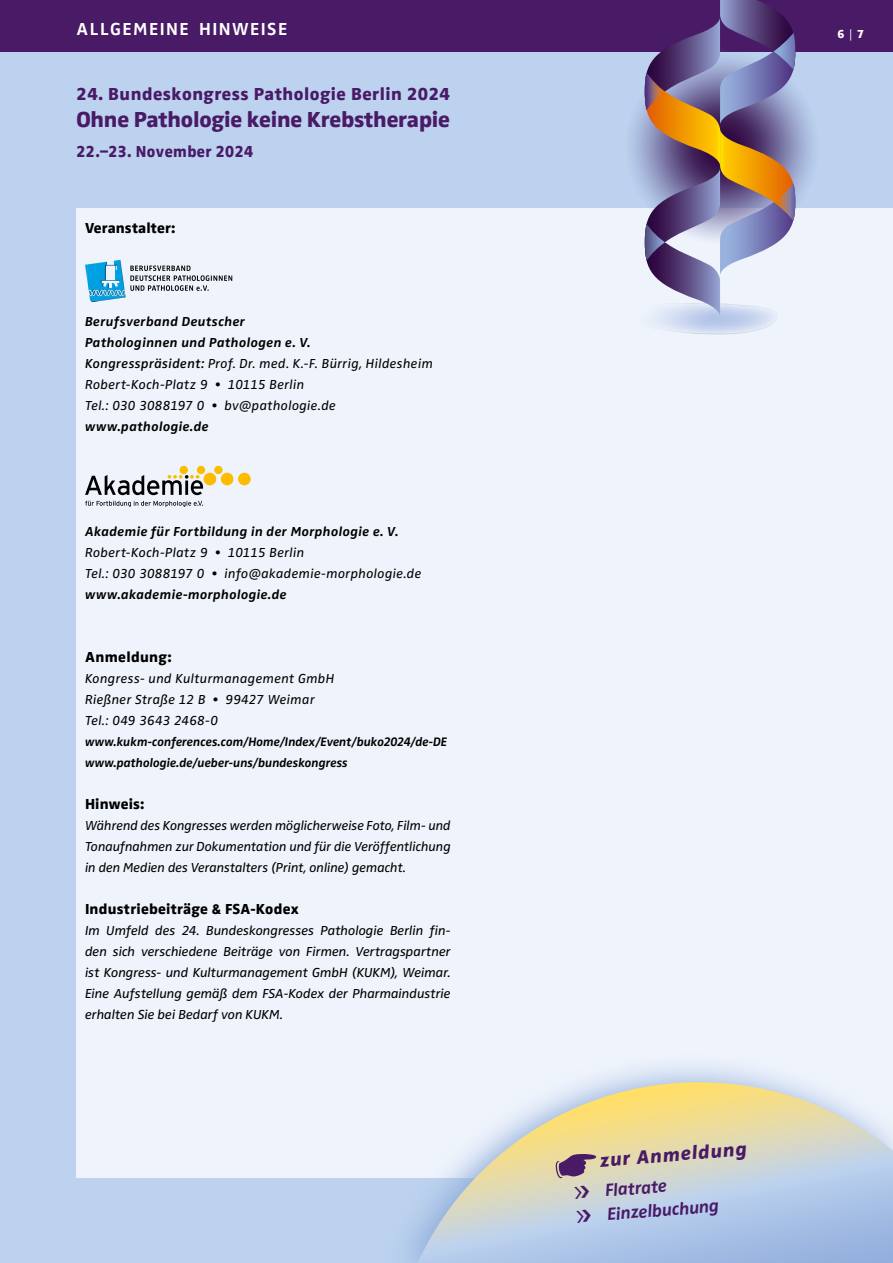
<style>
.page{position:relative;width:893px;height:1263px;background:#bcd2ee}
.page>*{position:absolute;margin:0;border:0;box-sizing:border-box;transform-origin:0 0}
.t1{font:800 22.5px "Zwo Pro";letter-spacing:-.01em;color:#491a66}
.t2{font:italic 800 19.5px "Zwo Pro";color:#491a66}
.t3{font:800 18px "Zwo Pro";letter-spacing:.03em;color:#491a66}
.t4{font:italic 700 18px "Zwo Pro";color:#491a66}
.t5{font:700 18px "Zwo Pro";letter-spacing:.08em;color:#fff}
.t6{font:800 16.5px "Zwo Pro";letter-spacing:.025em;color:#491a66;scale:.95 1}
.t7{font:800 15px "Zwo Pro";letter-spacing:.015em;color:#000}
.t8{font:italic 13.5px/21px "Zwo Pro";letter-spacing:.015em;color:#000;text-align:justify}
.t9{font:italic 700 13.5px "Zwo Pro";letter-spacing:.03em;color:#000}
.t10{font:italic 700 12.75px "Zwo Pro";color:#000}
.t11{font:800 12px "Zwo Pro";color:#fff}
.s1{font-weight:600}
.s2{font-family:"Calibri";font-weight:700}
.s3{font-weight:600;font-style:normal}
.s4{font-weight:900;font-style:normal}
</style>
<div class="page">
<div style="left:77px;top:208px;width:816px;height:970px;background:#eff4fc"></div>
<div style="left:0;top:0;width:893px;height:51px;background:#491a66"></div>
<svg style="left:130px;top:265px;width:102px;height:26px"></svg>
<img style="left:89px;top:293px;width:37px;height:8px">
<svg style="left:91px;top:293px;width:19px;height:9px"></svg>
<img style="left:85px;top:264px;width:3px;height:21px">
<img style="left:88px;top:260px;width:37px;height:33px">
<svg style="left:85px;top:501px;width:118px;height:6px"></svg>
<div style="left:180px;top:466px;width:7px;height:8px;background:#fcbd00;border-radius:50%"></div>
<div style="left:180px;top:466px;width:7px;height:8px;border:1px solid #fcbd00;border-radius:50%"></div>
<div style="left:197px;top:466px;width:8px;height:8px;background:#fcbd00;border-radius:50%"></div>
<div style="left:197px;top:466px;width:8px;height:8px;border:1px solid #fcbd00;border-radius:50%"></div>
<div style="left:215px;top:466px;width:7px;height:8px;background:#fcbd00;border-radius:50%"></div>
<div style="left:215px;top:466px;width:7px;height:8px;border:1px solid #fcbd00;border-radius:50%"></div>
<div style="left:204px;top:473px;width:12px;height:12px;background:#fcbd00;border-radius:50%"></div>
<div style="left:221px;top:473px;width:12px;height:12px;background:#fcbd00;border-radius:50%"></div>
<div style="left:238px;top:473px;width:13px;height:12px;background:#fcbd00;border-radius:50%"></div>
<svg style="left:85px;top:475px;width:118px;height:20px"></svg>
<svg style="left:408px;top:1064px;width:386px;height:199px"></svg>
<svg style="left:418px;top:1082px;width:475px;height:181px"></svg>
<svg style="left:556px;top:1154px;width:40px;height:24px"></svg>
<svg style="left:625px;top:50px;width:195px;height:194px"></svg>
<svg style="left:605px;top:0;width:190px;height:335px"></svg>
<p class="t5" style="left:77px;top:15px;width:212px">ALLGEMEINE HINWEISE</p>
<p class="t3" style="left:77px;top:80px;width:375px">24. Bundeskongress Pathologie Berlin 2024</p>
<p class="t1" style="left:77px;top:102px;width:375px">Ohne Pathologie keine Krebstherapie</p>
<p class="t6" style="left:77px;top:139px;width:187px">22.–23. November 2024</p>
<p class="t7" style="left:85px;top:216px;width:92px">Veranstalter:</p>
<p class="t9" style="left:85px;top:311px;width:161px">Berufsverband Deutscher</p>
<p class="t9" style="left:85px;top:332px;width:227px">Pathologinnen und Pathologen e. V.</p>
<p class="t8" style="left:85px;top:352px;width:349px"><span class="s1">Kongresspräsident:</span> Prof. Dr. med. K.-F. Bürrig, Hildesheim</p>
<p class="t8" style="left:85px;top:373px;width:221px">Robert-Koch-Platz 9 • 10115 Berlin</p>
<p class="t8" style="left:85px;top:394px;width:252px">Tel.: 030 3088197 0 • bv@pathologie.de</p>
<p class="t9" style="left:85px;top:416px;width:125px">www.pathologie.de</p>
<p class="t9" style="left:85px;top:521px;width:315px">Akademie für Fortbildung in der Morphologie e. V.</p>
<p class="t8" style="left:85px;top:541px;width:221px">Robert-Koch-Platz 9 • 10115 Berlin</p>
<p class="t8" style="left:85px;top:562px;width:338px">Tel.: 030 3088197 0 • info@akademie-morphologie.de</p>
<p class="t9" style="left:85px;top:584px;width:203px">www.akademie-morphologie.de</p>
<p class="t7" style="left:85px;top:645px;width:88px">Anmeldung:</p>
<p class="t8" style="left:85px;top:667px;width:251px">Kongress- und Kulturmanagement GmbH</p>
<p class="t8" style="left:85px;top:688px;width:231px">Rießner Straße 12 B • 99427 Weimar</p>
<p class="t8" style="left:85px;top:709px;width:135px">Tel.: 049 3643 2468-0</p>
<p class="t10" style="left:85px;top:732px;width:364px">www.kukm-conferences.com/Home/Index/Event/buko2024/de-DE</p>
<p class="t10" style="left:85px;top:753px;width:264px">www.pathologie.de/ueber-uns/bundeskongress</p>
<p class="t7" style="left:85px;top:792px;width:61px">Hinweis:</p>
<p class="t8" style="left:85px;top:814px;width:367px">Während des Kongresses werden möglicherweise Foto, Film- und Tonaufnahmen zur Dokumentation und für die Veröffentlichung in den Medien des Veranstalters (Print, online) gemacht.</p>
<p class="t7" style="left:85px;top:897px;width:215px">Industriebeiträge &amp; FSA-Kodex</p>
<p class="t8" style="left:85px;top:919px;width:367px">Im Umfeld des 24. Bundeskongresses Pathologie Berlin fin&shy;den sich verschiedene Beiträge von Firmen. Vertragspartner ist Kongress- und Kulturmanagement GmbH (KUKM), Weimar.<br>Eine Aufstellung gemäß dem FSA-Kodex der Pharmaindustrie erhalten Sie bei Bedarf von KUKM.</p>
<p class="t11" style="left:837px;top:25px;width:28px">6 <span class="s2">│</span> 7</p>
<p class="t2" style="left:599px;top:1144px;width:149px;rotate:-4deg">zur Anmeldung</p>
<p class="t4" style="left:574px;top:1179px;width:94px;rotate:-5deg"><span class="s3">&gt;</span><span class="s4">&gt;</span> Flatrate</p>
<p class="t4" style="left:575px;top:1203px;width:144px;rotate:-5deg"><span class="s3">&gt;</span><span class="s4">&gt;</span> Einzelbuchung</p>
</div>
